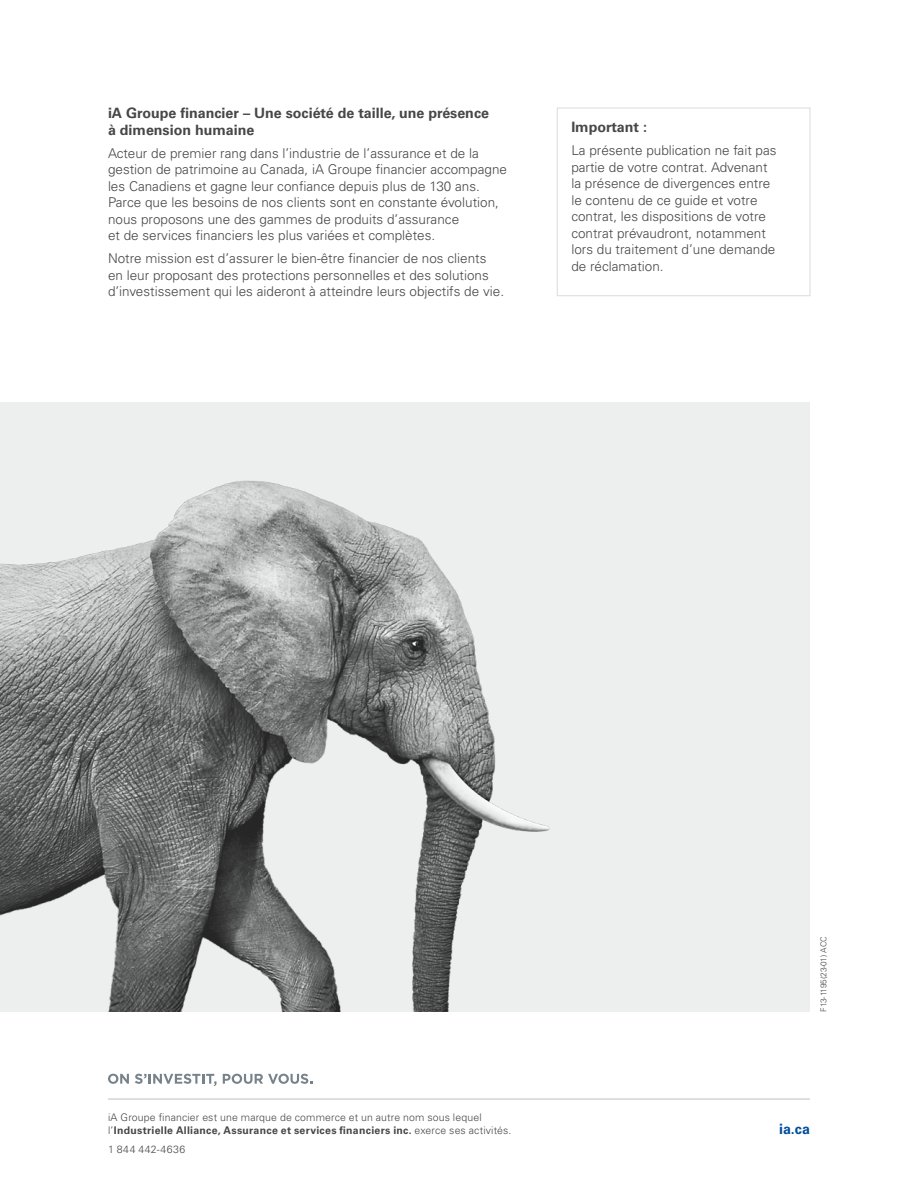
<style>
.page{position:relative;width:918px;height:1188px;background:#fff}
.page>*{position:absolute;margin:0;border:0;box-sizing:border-box;transform-origin:0 0}
.t1{font:700 14.25px/16.5px "Univers LT Pro 65";color:#474747}
.t2{font:700 14.25px "Univers LT Pro 65";color:#004e9a}
.t3{font:300 13.5px/16.5px "Univers LT Pro 45";color:#474747}
.t4{font:300 10.5px/12.8px "Univers LT Pro 45";letter-spacing:.015em;color:#474747}
.t5{font:300 10.5px "Univers LT Pro 45";letter-spacing:.05em;color:#474747}
.t6{font:300 8.25px "Univers LT Pro 45";letter-spacing:-.005em;color:#474747}
.s1{font-family:"Univers LT Pro 65";font-weight:700}
</style>
<div class="page">
<img style="left:0;top:403px;width:810px;height:609px">
<svg style="left:108px;top:1074px;width:21px;height:10px"></svg>
<svg style="left:135px;top:1074px;width:82px;height:12px"></svg>
<svg style="left:223px;top:1074px;width:89px;height:10px"></svg>
<hr style="left:108px;top:1099px;width:702px;height:1px;background:#bfc0c1">
<div style="left:557px;top:107px;width:254px;height:189px;border:1px solid #dedfdf"></div>
<h2 class="t1" style="left:108px;top:104px;width:383px">iA Groupe financier – Une société de taille, une présence à dimension humaine</h2>
<p class="t3" style="left:108px;top:144px;width:401px">Acteur de premier rang dans l’industrie de l’assurance et de la gestion de patrimoine au Canada, iA Groupe financier accompagne les Canadiens et gagne leur confiance depuis plus de 130 ans.<br>Parce que les besoins de nos clients sont en constante évolution, nous proposons une des gammes de produits d’assurance<br>et de services financiers les plus variées et complètes.</p>
<p class="t3" style="left:108px;top:250px;width:398px">Notre mission est d’assurer le bien-être financier de nos clients en leur proposant des protections personnelles et des solutions d’investissement qui les aideront à atteindre leurs objectifs de vie.</p>
<h2 class="t1" style="left:571px;top:118px;width:77px">Important :</h2>
<p class="t3" style="left:571px;top:142px;width:207px">La présente publication ne fait pas partie de votre contrat. Advenant la présence de divergences entre le contenu de ce guide et votre contrat, les dispositions de votre contrat prévaudront, notamment lors du traitement d’une demande de réclamation.</p>
<p class="t4" style="left:108px;top:1111px;width:405px">iA Groupe financier est une marque de commerce et un autre nom sous lequel l’<span class="s1">Industrielle Alliance, Assurance et services financiers inc.</span> exerce ses activités.</p>
<p class="t5" style="left:108px;top:1143px;width:79px">1 844 442-4636</p>
<p class="t6" style="left:818px;top:1012px;width:77px;rotate:-90deg">F13-1195(23-01) ACC</p>
<p class="t2" style="left:779px;top:1119px;width:32px">ia.ca</p>
</div>
